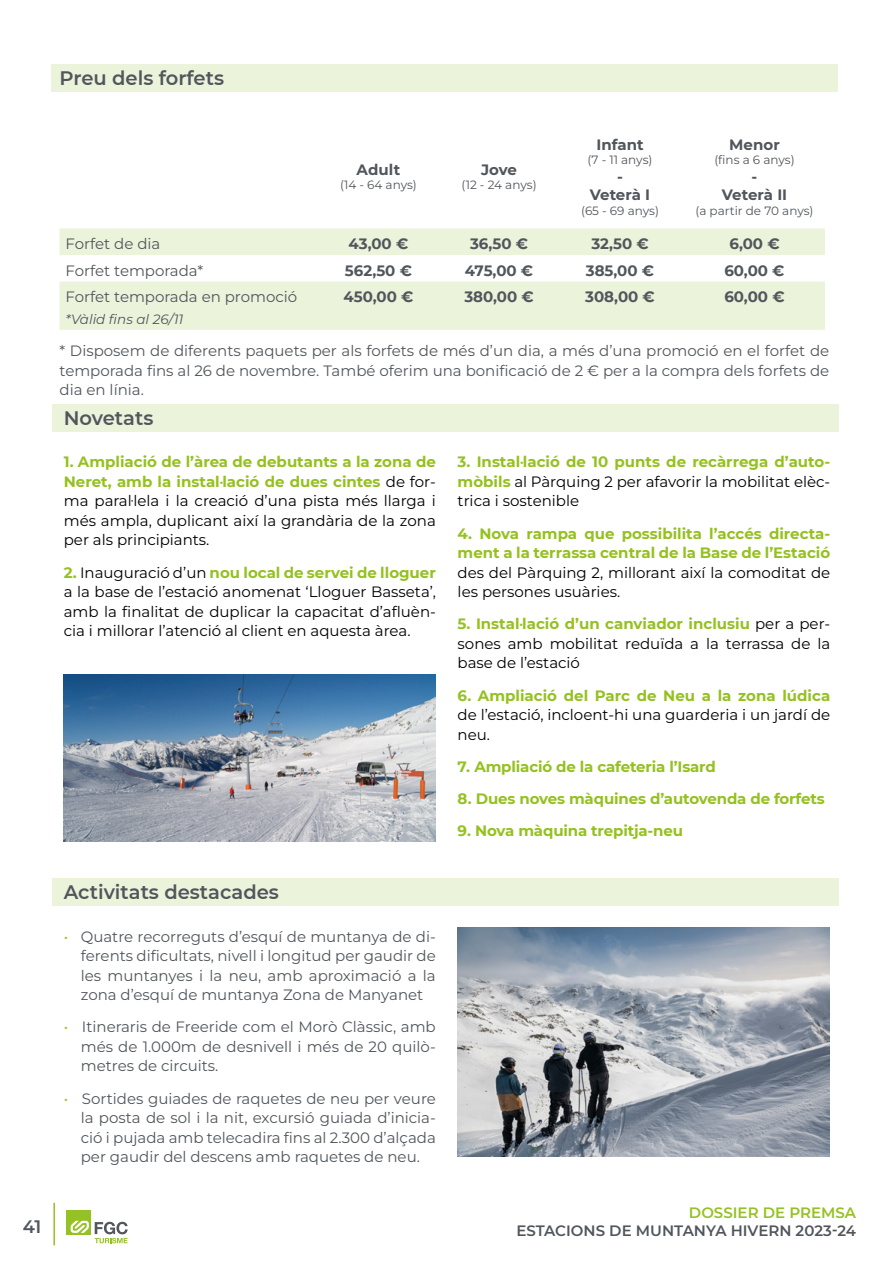
<style>
.page{position:relative;width:893px;height:1263px;background:#fff}
.page>*{position:absolute;margin:0;border:0;box-sizing:border-box;transform-origin:0 0}
.t1{font:600 19.5px "Montserrat";color:#51565c}
.t2{font:600 18px "Montserrat";color:#51565c}
.t3{font:15px/19.5px "Montserrat";color:#000;text-align:justify}
.t4{font:15px/19.5px "Montserrat";color:#51565c;text-align:justify}
.t5{font:700 15px/19.5px "Montserrat";letter-spacing:-.01em;color:#95c11f}
.t6{font:700 15px/18px "Montserrat";color:#51565c;text-align:center}
.t7{font:600 15px "Montserrat";color:#51565c}
.t8{font:600 15px "Montserrat";color:#95c123}
.t9{font:italic 100 13.5px "Montserrat";color:#51565c}
.t10{font:12px "Montserrat";color:#51565c}
.s1{font-weight:700;color:#95c123}
.s2{font-weight:700;color:#95c11f}
.s3{color:#95c123}
.s4{font-weight:700;color:#94c11f}
</style>
<div class="page">
<div style="left:51px;top:64px;width:787px;height:27px;background:#ecf3db"></div>
<svg style="left:60px;top:228px;width:765px;height:102px;fill:#ecf3db"></svg>
<div style="left:52px;top:878px;width:787px;height:28px;background:#ecf3db"></div>
<div style="left:52px;top:404px;width:787px;height:28px;background:#ecf3db"></div>
<img style="left:64px;top:674px;width:372px;height:168px">
<img style="left:458px;top:927px;width:371px;height:230px">
<div style="left:66px;top:1210px;width:24px;height:24px;background:#94c124"></div>
<svg style="left:71px;top:1221px;width:18px;height:12px"></svg>
<svg style="left:95px;top:1222px;width:33px;height:21px"></svg>
<hr style="left:53px;top:1203px;width:2px;height:42px;background:#95c123">
<h1 class="t1" style="left:60px;top:64px;width:166px">Preu dels forfets</h1>
<p class="t2" style="left:23px;top:1213px;width:20px">41</p>
<p class="t6" style="left:357px;top:160px;width:45px">Adult</p>
<p class="t10" style="left:340px;top:177px;width:78px">(14 - 64 anys)</p>
<p class="t6" style="left:481px;top:160px;width:37px">Jove</p>
<p class="t10" style="left:462px;top:177px;width:77px">(12 - 24 anys)</p>
<p class="t6" style="left:596px;top:135px;width:49px">Infant</p>
<p class="t10" style="left:587px;top:152px;width:67px">(7 - 11 anys)</p>
<p class="t6" style="left:590px;top:167px;width:62px">-<br>Veterà I</p>
<p class="t10" style="left:581px;top:202px;width:79px">(65 - 69 anys)</p>
<p class="t6" style="left:729px;top:135px;width:52px">Menor</p>
<p class="t10" style="left:714px;top:152px;width:82px">(fins a 6 anys)</p>
<p class="t6" style="left:722px;top:167px;width:67px">-<br>Veterà II</p>
<p class="t10" style="left:695px;top:202px;width:120px">(a partir de 70 anys)</p>
<p class="t4" style="left:66px;top:234px;width:96px">Forfet de dia</p>
<p class="t6" style="left:349px;top:234px;width:61px">43,00 €</p>
<p class="t6" style="left:470px;top:234px;width:60px">36,50 €</p>
<p class="t6" style="left:591px;top:234px;width:59px">32,50 €</p>
<p class="t6" style="left:729px;top:234px;width:52px">6,00 €</p>
<p class="t4" style="left:66px;top:260px;width:139px">Forfet temporada*</p>
<p class="t6" style="left:345px;top:260px;width:69px">562,50 €</p>
<p class="t6" style="left:465px;top:260px;width:70px">475,00 €</p>
<p class="t6" style="left:586px;top:260px;width:70px">385,00 €</p>
<p class="t6" style="left:724px;top:260px;width:62px">60,00 €</p>
<p class="t4" style="left:66px;top:287px;width:233px">Forfet temporada en promoció</p>
<p class="t9" style="left:66px;top:310px;width:119px">*Vàlid fins al 26/11</p>
<p class="t6" style="left:343px;top:287px;width:71px">450,00 €</p>
<p class="t6" style="left:464px;top:287px;width:71px">380,00 €</p>
<p class="t6" style="left:585px;top:287px;width:71px">308,00 €</p>
<p class="t6" style="left:724px;top:287px;width:62px">60,00 €</p>
<p class="t4" style="left:60px;top:341px;width:771px">* Disposem de diferents paquets per als forfets de més d’un dia, a més d’una promoció en el forfet de temporada fins al 26 de novembre. També oferim una bonificació de 2 € per a la compra dels forfets de dia en línia.</p>
<h1 class="t1" style="left:64px;top:404px;width:91px">Novetats</h1>
<p class="t3" style="left:64px;top:452px;width:374px"><span class="s1">1.</span> <span class="s2">Ampliació de l’àrea de debutants a la zona de Neret, amb la instal·lació de dues cintes</span> de for&shy;ma paral·lela i la creació d’una pista més llarga i més ampla, duplicant així la grandària de la zona per als principiants.</p>
<p class="t3" style="left:64px;top:562px;width:374px"><span class="s1">2.</span> Inauguració d’un <span class="s2">nou local de servei de lloguer </span>a la base de l’estació anomenat ‘Lloguer Basseta’, amb la finalitat de duplicar la capacitat d’afluèn&shy;cia i millorar l’atenció al client en aquesta àrea.</p>
<h1 class="t1" style="left:64px;top:878px;width:217px">Activitats destacades</h1>
<p class="t4" style="left:81px;top:926px;width:357px;text-indent:-17px"><span class="s3">•</span> Quatre recorreguts d’esquí de muntanya de di&shy;ferents dificultats, nivell i longitud per gaudir de les muntanyes i la neu, amb aproximació a la zona d’esquí de muntanya Zona de Manyanet</p>
<p class="t4" style="left:81px;top:1017px;width:357px;text-indent:-17px"><span class="s3">•</span> Itineraris de Freeride com el Morò Clàssic, amb més de 1.000m de desnivell i més de 20 quilò&shy;metres de circuits.</p>
<p class="t4" style="left:81px;top:1088px;width:357px;text-indent:-17px"><span class="s3">•</span> Sortides guiades de raquetes de neu per veure la posta de sol i la nit, excursió guiada d’inicia&shy;ció i pujada amb telecadira fins al 2.300 d’alçada per gaudir del descens amb raquetes de neu.</p>
<p class="t3" style="left:458px;top:452px;width:374px"><span class="s1">3.</span> <span class="s2">Instal·lació de 10 punts de recàrrega d’auto&shy;mòbils</span> al Pàrquing 2 per afavorir la mobilitat elèc&shy;trica i sostenible</p>
<p class="t5" style="left:458px;top:523px;width:374px"><span class="s3">4.</span> Nova rampa que possibilita l’accés directa&shy;ment a la terrassa central de la Base de l’Estació</p>
<p class="t3" style="left:458px;top:562px;width:374px">des del Pàrquing 2, millorant així la comoditat de les persones usuàries.</p>
<p class="t3" style="left:458px;top:614px;width:374px"><span class="s1">5.</span> <span class="s2">Instal·lació d’un canviador inclusiu</span> per a per&shy;sones amb mobilitat reduïda a la terrassa de la base de l’estació</p>
<p class="t3" style="left:458px;top:685px;width:374px"><span class="s1">6.</span> <span class="s4">Ampliació del Parc de Neu a la zona lúdica </span>de l’estació, incloent-hi una guarderia i un jardí de neu.</p>
<p class="t5" style="left:458px;top:756px;width:260px"><span class="s3">7.</span> Ampliació de la cafeteria l’Isard</p>
<p class="t5" style="left:458px;top:788px;width:369px"><span class="s3">8.</span> Dues noves màquines d’autovenda de forfets</p>
<p class="t5" style="left:458px;top:821px;width:227px"><span class="s3">9.</span> Nova màquina trepitja-neu</p>
<p class="t8" style="left:689px;top:1202px;width:169px">DOSSIER DE PREMSA</p>
<p class="t7" style="left:516px;top:1220px;width:341px">ESTACIONS DE MUNTANYA HIVERN 2023-24</p>
</div>
